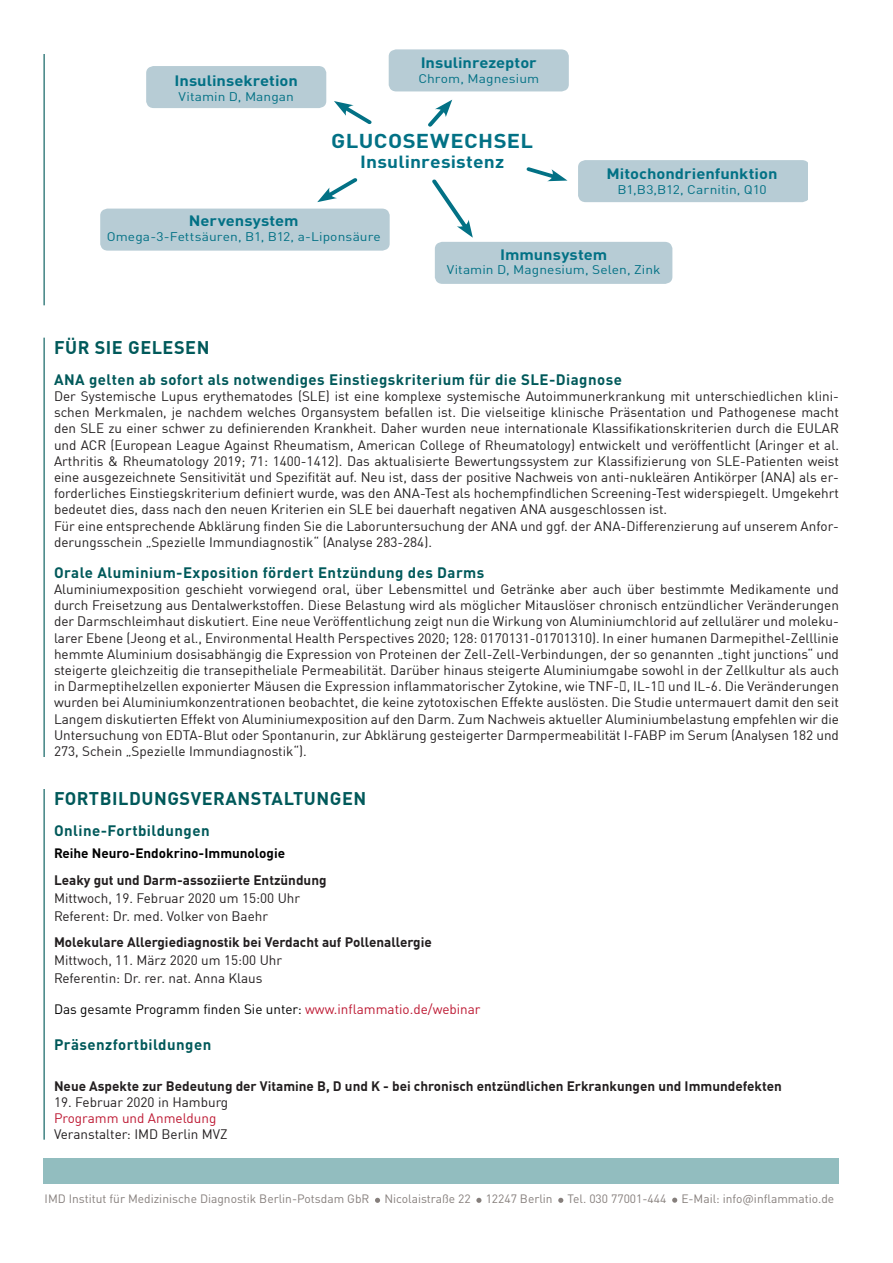
<style>
.page{position:relative;width:893px;height:1263px;background:#fff}
.page>*{position:absolute;margin:0;border:0;box-sizing:border-box;transform-origin:0 0}
.t1{font:700 19.8px "DIN Pro";letter-spacing:.015em;color:#027185;scale:1.11 1}
.Absatzformat_1{font:700 18px "DIN Offc";letter-spacing:.03em;color:#00595a}
.t2{font:700 17.4px "DIN Pro";letter-spacing:.01em;color:#027185;scale:1.11 1}
.t3{font:700 15px "DIN Pro";letter-spacing:.03em;color:#00595a}
.t4{font:700 14.85px "DIN Pro";color:#027185;scale:1.11 1}
.fließtext{font:13.5px/16.2px "DIN Offc";color:#231f20}
.fließtext-2{font:700 13.5px "DIN Offc";color:#231f20}
.fließtext-3{font:13.5px "DIN Pro";color:#000}
.t5{font:700 13.5px "DIN Pro";color:#000}
.fließtext-4{font:13.5px "DIN Offc";color:#bd1832}
.t6{font:12.45px "DIN Pro";letter-spacing:.005em;color:#027185;scale:1.11 1}
.t7{font:12px "DIN Pro";color:#867f7c}
.s1{font-weight:700}
.s2{color:#bd1832}
</style>
<div class="page">
<hr style="left:44px;top:338px;width:1px;height:802px;background:#00595a">
<div style="left:44px;top:1158px;width:795px;height:25px;background:#92bdbf"></div>
<svg style="left:375px;top:1198px;width:5px;height:5px"></svg>
<svg style="left:476px;top:1198px;width:5px;height:5px"></svg>
<svg style="left:558px;top:1198px;width:5px;height:5px"></svg>
<svg style="left:672px;top:1197px;width:5px;height:6px"></svg>
<hr style="left:44px;top:54px;width:1px;height:251px;background:#00595a">
<div style="left:146px;top:66px;width:180px;height:42px;background:#b7ccd5;border-radius:7px"></div>
<div style="left:578px;top:160px;width:229px;height:42px;background:#b7ccd5"></div>
<div style="left:389px;top:49px;width:180px;height:42px;background:#b7ccd5;border-radius:7px"></div>
<svg style="left:428px;top:100px;width:24px;height:27px"></svg>
<div style="left:101px;top:209px;width:289px;height:42px;background:#b7ccd5;border-radius:7px"></div>
<svg style="left:317px;top:178px;width:41px;height:24px"></svg>
<svg style="left:526px;top:167px;width:41px;height:15px"></svg>
<svg style="left:432px;top:179px;width:41px;height:59px"></svg>
<div style="left:435px;top:242px;width:237px;height:42px;background:#b7ccd5;border-radius:7px"></div>
<svg style="left:334px;top:101px;width:38px;height:24px"></svg>
<div style="left:9px;top:757px;width:45px;height:31px;background:#fff"></div>
<p class="t4" style="left:175px;top:69px;width:113px">Insulinsekretion</p>
<p class="t6" style="left:178px;top:87px;width:105px">Vitamin D, Mangan</p>
<p class="t4" style="left:421px;top:50px;width:106px">Insulinrezeptor</p>
<p class="t6" style="left:418px;top:69px;width:110px">Chrom, Magnesium</p>
<p class="t1" style="left:331px;top:124px;width:183px">GLUCOSEWECHSEL</p>
<p class="t2" style="left:360px;top:148px;width:131px">Insulinresistenz</p>
<p class="t4" style="left:189px;top:209px;width:100px">Nervensystem</p>
<p class="t6" style="left:107px;top:227px;width:249px">Omega-3-Fettsäuren, B1, B12, a-Liponsäure</p>
<p class="t4" style="left:607px;top:161px;width:155px">Mitochondrienfunktion</p>
<p class="t6" style="left:617px;top:179px;width:136px">B1,B3,B12, Carnitin, Q10</p>
<p class="t4" style="left:500px;top:242px;width:98px">Immunsystem</p>
<p class="t6" style="left:447px;top:260px;width:194px">Vitamin D, Magnesium, Selen, Zink</p>
<p class="Absatzformat_1" style="left:54px;top:335px;width:157px">FÜR SIE GELESEN</p>
<p class="t3" style="left:54px;top:367px;width:569px">ANA gelten ab sofort als notwendiges Einstiegskriterium für die SLE-Diagnose</p>
<p class="fließtext" style="left:54px;top:388px;width:786px;text-align:justify">Der Systemische Lupus erythematodes (SLE) ist eine komplexe systemische Autoimmunerkrankung mit unterschiedlichen klini&shy;schen Merkmalen, je nachdem welches Organsystem befallen ist. Die vielseitige klinische Präsentation und Pathogenese macht den SLE zu einer schwer zu definierenden Krankheit. Daher wurden neue internationale Klassifikationskriterien durch die EULAR und ACR (European League Against Rheumatism, American College of Rheumatology) entwickelt und veröffentlicht (Aringer et al.<br>Arthritis &amp; Rheumatology 2019; 71: 1400-1412). Das aktualisierte Bewertungssystem zur Klassifizierung von SLE-Patienten weist eine ausgezeichnete Sensitivität und Spezifität auf. Neu ist, dass der positive Nachweis von anti-nukleären Antikörper (ANA) als er&shy;forderliches Einstiegskriterium definiert wurde, was den ANA-Test als hochempfindlichen Screening-Test widerspiegelt. Umgekehrt bedeutet dies, dass nach den neuen Kriterien ein SLE bei dauerhaft negativen ANA ausgeschlossen ist.</p>
<p class="fließtext" style="left:54px;top:517px;width:786px">Für eine entsprechende Abklärung finden Sie die Laboruntersuchung der ANA und ggf. der ANA-Differenzierung auf unserem Anfor&shy;derungsschein „Spezielle Immundiagnostik“ (Analyse 283-284).</p>
<p class="t3" style="left:54px;top:560px;width:432px">Orale Aluminium-Exposition fördert Entzündung des Darms</p>
<p class="fließtext" style="left:54px;top:581px;width:786px;text-align:justify">Aluminiumexposition geschieht vorwiegend oral, über Lebensmittel und Getränke aber auch über bestimmte Medikamente und durch Freisetzung aus Dentalwerkstoffen. Diese Belastung wird als möglicher Mitauslöser chronisch entzündlicher Veränderungen der Darmschleimhaut diskutiert. Eine neue Veröffentlichung zeigt nun die Wirkung von Aluminiumchlorid auf zellulärer und moleku&shy;larer Ebene (Jeong et al., Environmental Health Perspectives 2020; 128: 0170131-01701310). In einer humanen Darmepithel-Zelllinie hemmte Aluminium dosisabhängig die Expression von Proteinen der Zell-Zell-Verbindungen, der so genannten „tight junctions“ und steigerte gleichzeitig die transepitheliale Permeabilität. Darüber hinaus steigerte Aluminiumgabe sowohl in der Zellkultur als auch in Darmeptihelzellen exponierter Mäusen die Expression inflammatorischer Zytokine, wie TNF-α, IL-1β und IL-6. Die Veränderungen wurden bei Aluminiumkonzentrationen beobachtet, die keine zytotoxischen Effekte auslösten. Die Studie untermauert damit den seit Langem diskutierten Effekt von Aluminiumexposition auf den Darm. Zum Nachweis aktueller Aluminiumbelastung empfehlen wir die Untersuchung von EDTA-Blut oder Spontanurin, zur Abklärung gesteigerter Darmpermeabilität I-FABP im Serum (Analysen 182 und 273, Schein „Spezielle Immundiagnostik“).</p>
<p class="Absatzformat_1" style="left:54px;top:786px;width:314px">FORTBILDUNGSVERANSTALTUNGEN</p>
<p class="t3" style="left:54px;top:818px;width:157px">Online-Fortbildungen</p>
<p class="t5" style="left:54px;top:842px;width:233px">Reihe Neuro-Endokrino-Immunologie</p>
<p class="fließtext" style="left:54px;top:871px;width:274px;line-height:18px"><span class="s1">Leaky gut und Darm-assoziierte Entzündung<br></span>Mittwoch, 19. Februar 2020 um 15:00 Uhr<br>Referent: Dr. med. Volker von Baehr</p>
<p class="fließtext" style="left:54px;top:933px;width:379px;line-height:18px"><span class="s1">Molekulare Allergiediagnostik bei Verdacht auf Pollenallergie<br></span>Mittwoch, 11. März 2020 um 15:00 Uhr<br>Referentin: Dr. rer. nat. Anna Klaus</p>
<p class="fließtext-3" style="left:54px;top:999px;width:428px">Das gesamte Programm finden Sie unter: <span class="s2">www.inflammatio.de/webinar</span></p>
<p class="t3" style="left:54px;top:1032px;width:159px">Präsenzfortbildungen</p>
<p class="fließtext-2" style="left:54px;top:1077px;width:729px">Neue Aspekte zur Bedeutung der Vitamine B, D und K - bei chronisch entzündlichen Erkrankungen und Immundefekten</p>
<p class="fließtext" style="left:54px;top:1093px;width:176px">19. Februar 2020 in Hamburg</p>
<p class="fließtext-4" style="left:54px;top:1109px;width:164px">Programm und Anmeldung</p>
<p class="fließtext" style="left:54px;top:1126px;width:175px">Veranstalter: IMD Berlin MVZ</p>
<p class="t7" style="left:45px;top:1189px;width:791px">IMD Institut für Medizinische Diagnostik Berlin-Potsdam GbR Nicolaistraße 22 12247 Berlin Tel. 030 77001-444 E-Mail: info@inflammatio.de</p>
</div>
